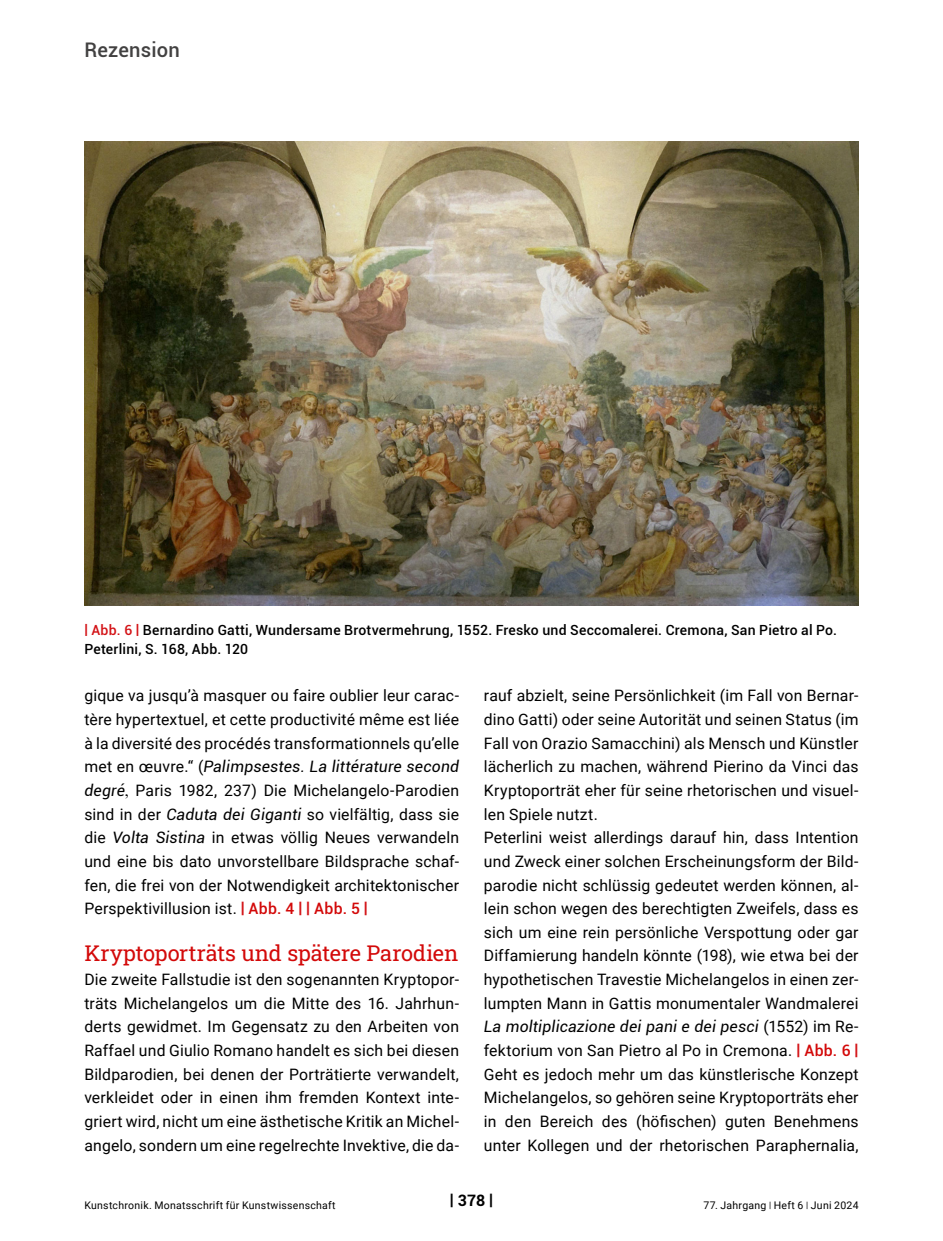
<style>
.page{position:relative;width:943px;height:1241px;background:#fff}
.page>*{position:absolute;margin:0;border:0;box-sizing:border-box;transform-origin:0 0}
.ZÜ_KC{font:21.88px "Roboto Slab";letter-spacing:-.005em;color:#d30909}
.t1{font:500 20.12px "Roboto";letter-spacing:.01em;color:#424141}
.Fließtext{font:15.75px/23.6px "Roboto";letter-spacing:.015em;color:#000;text-align:justify}
.t2{font:700 15.75px "Roboto";color:#000}
.t3{font:500 14px/19.2px "Roboto";letter-spacing:.015em;color:#000}
.t4{font:10.5px "Roboto";letter-spacing:.025em;color:#000}
.s1{font-weight:700;color:#d31216}
.s2{color:#d31216}
.s3{font-style:italic}
.s4{font-family:"Times New Roman"}
.s5{font-weight:500;color:#d30909}
.s6{font-size:8.75px}
</style>
<div class="page">
<img style="left:84px;top:142px;width:774px;height:463px">
<p class="t1" style="left:84px;top:36px;width:97px">Rezension</p>
<p class="t3" style="left:84px;top:619px;width:754px"><span class="s1">|</span> <span class="s2">Abb. 6</span> <span class="s1">|</span> Bernardino Gatti, Wundersame Brotvermehrung, 1552. Fresko und Seccomalerei. Cremona, San Pietro al Po.<br>Peterlini, S. 168, Abb. 120</p>
<p class="Fließtext" style="left:84px;top:683px;width:376px">gique va jusqu’à masquer ou faire oublier leur carac&shy;tère hypertextuel, et cette productivité même est liée à la diversité des procédés transformationnels qu’elle met en œuvre.“ (<span class="s3">Palimpsestes. La littérature second degré</span><span class="s4">,</span> Paris 1982, 237) Die Michelangelo-Parodien sind in der <span class="s3">Caduta dei Giganti</span> so vielfältig, dass sie die <span class="s3">Volta Sistina</span> in etwas völlig Neues verwandeln und eine bis dato unvorstellbare Bildsprache schaf&shy;fen, die frei von der Notwendigkeit architektonischer Perspektivillusion ist. <span class="s1">|</span> <span class="s5">Abb. 4</span> <span class="s1">| |</span> <span class="s5">Abb. 5</span> <span class="s1">|</span></p>
<p class="ZÜ_KC" style="left:84px;top:938px;width:375px">Kryptoporträts und spätere Parodien</p>
<p class="Fließtext" style="left:84px;top:966px;width:376px">Die zweite Fallstudie ist den sogenannten Kryptopor&shy;träts Michelangelos um die Mitte des 16. Jahrhun&shy;derts gewidmet. Im Gegensatz zu den Arbeiten von Raffael und Giulio Romano handelt es sich bei diesen Bildparodien, bei denen der Porträtierte verwandelt, verkleidet oder in einen ihm fremden Kontext inte&shy;griert wird, nicht um eine ästhetische Kritik an Michel&shy;angelo, sondern um eine regelrechte Invektive, die da-</p>
<p class="Fließtext" style="left:484px;top:683px;width:376px">rauf abzielt, seine Persönlichkeit (im Fall von Bernar&shy;dino Gatti) oder seine Autorität und seinen Status (im Fall von Orazio Samacchini) als Mensch und Künstler lächerlich zu machen, während Pierino da Vinci das Kryptoporträt eher für seine rhetorischen und visuel&shy;len Spiele nutzt.</p>
<p class="Fließtext" style="left:484px;top:825px;width:376px">Peterlini weist allerdings darauf hin, dass Intention und Zweck einer solchen Erscheinungsform der Bild&shy;parodie nicht schlüssig gedeutet werden können, al&shy;lein schon wegen des berechtigten Zweifels, dass es sich um eine rein persönliche Verspottung oder gar Diffamierung handeln könnte (198), wie etwa bei der hypothetischen Travestie Michelangelos in einen zer&shy;lumpten Mann in Gattis monumentaler Wandmalerei <span class="s3">La moltiplicazione dei pani e dei pesci</span> (1552) im Re&shy;fektorium von San Pietro al Po in Cremona. <span class="s1">|</span> <span class="s5">Abb. 6</span> <span class="s1">| </span>Geht es jedoch mehr um das künstlerische Konzept Michelangelos, so gehören seine Kryptoporträts eher in den Bereich des (höfischen) guten Benehmens unter Kollegen und der rhetorischen Paraphernalia,</p>
<p class="t4" style="left:84px;top:1197px;width:253px">Kunstchronik. Monatsschrift für Kunstwissenschaft</p>
<p class="t2" style="left:450px;top:1189px;width:45px">| 378 |</p>
<p class="t4" style="left:703px;top:1197px;width:157px">77. Jahrgang <span class="s6">|</span> Heft 6 <span class="s6">|</span> Juni 2024</p>
</div>
